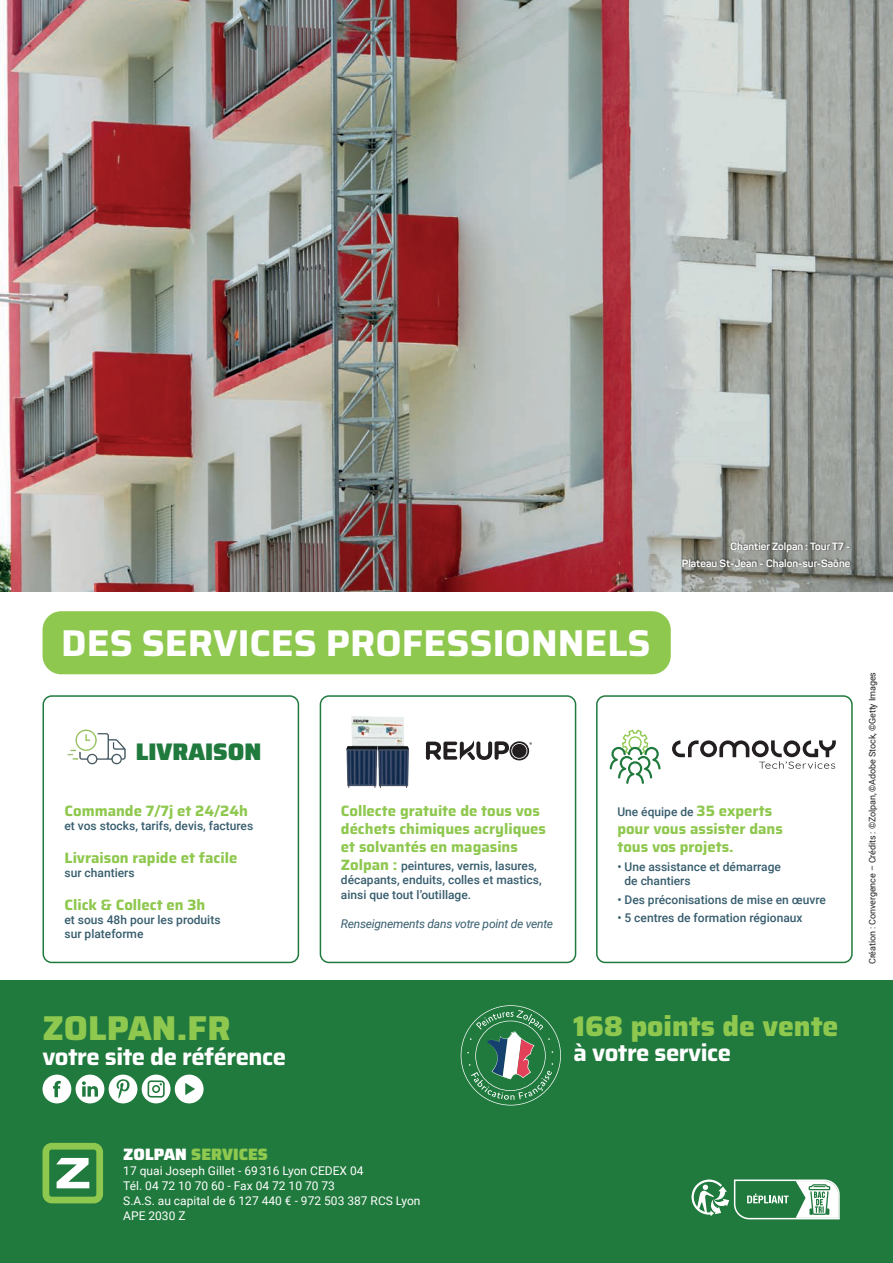
<style>
.page{position:relative;width:893px;height:1263px;background:#fff}
.page>*{position:absolute;margin:0;border:0;box-sizing:border-box;transform-origin:0 0}
.t1{font:700 37.35px "Saira";color:#fff}
.t2{font:800 34.5px "Saira";color:#8fc84f}
.t3{font:800 28.5px "Saira";color:#8fc84f}
.t4{font:700 24px "Saira";letter-spacing:-.02em;color:#fff}
.t5{font:900 24px "Saira";color:#20793d}
.t6{font:900 16.5px "Saira";color:#8fc84f}
.t7{font:700 15px/18px "Saira";color:#8fc84f}
.t8{font:500 12px/14.4px "Roboto";color:#375d6e}
.t9{font:12px/15px "Roboto";color:#fff}
.t10{font:italic 12px "Roboto";letter-spacing:-.02em;color:#375d6e}
.t11{font:700 10.5px/16.5px "Panton";color:#fff;text-align:right}
.t12{font:9px "Roboto";letter-spacing:-.01em;color:#231f20}
.s1{font-family:"Saira";font-weight:700;font-size:15px;color:#8fc84f}
.s2{color:#fff}
</style>
<div class="page">
<div style="left:0;top:980px;width:893px;height:283px;background:#20793d"></div>
<div style="left:175px;top:1074px;width:29px;height:29px;background:#fff;border-radius:50%"></div>
<svg style="left:185px;top:1083px;width:10px;height:12px"></svg>
<div style="left:43px;top:1074px;width:28px;height:29px;background:#fff;border-radius:50%"></div>
<svg style="left:53px;top:1081px;width:8px;height:16px"></svg>
<div style="left:76px;top:1074px;width:28px;height:29px;background:#fff;border-radius:50%"></div>
<svg style="left:82px;top:1081px;width:16px;height:16px"></svg>
<div style="left:109px;top:1074px;width:28px;height:29px;background:#fff;border-radius:50%"></div>
<svg style="left:117px;top:1079px;width:13px;height:20px"></svg>
<svg style="left:142px;top:1074px;width:29px;height:29px"></svg>
<svg style="left:148px;top:1080px;width:17px;height:17px"></svg>
<img style="left:0;top:0;width:893px;height:591px">
<svg style="left:461px;top:1005px;width:100px;height:100px"></svg>
<svg style="left:43px;top:1143px;width:60px;height:60px"></svg>
<svg style="left:691px;top:1179px;width:149px;height:40px"></svg>
<div style="left:43px;top:611px;width:628px;height:63px;background:#8fc84f;border-radius:19px"></div>
<div style="left:681px;top:541px;width:171px;height:27px;background:#231f20;opacity:.75"></div>
<div style="left:43px;top:695px;width:256px;height:268px;border:2px solid #20793d;border-radius:9px"></div>
<div style="left:320px;top:695px;width:256px;height:268px;border:2px solid #20793d;border-radius:9px"></div>
<div style="left:596px;top:695px;width:257px;height:268px;border:2px solid #20793d;border-radius:9px"></div>
<img style="left:346px;top:717px;width:63px;height:70px">
<img style="left:67px;top:729px;width:59px;height:36px">
<svg style="left:426px;top:740px;width:106px;height:20px"></svg>
<svg style="left:672px;top:740px;width:164px;height:29px"></svg>
<svg style="left:610px;top:729px;width:51px;height:55px"></svg>
<p class="t11" style="left:682px;top:538px;width:170px">Chantier Zolpan : Tour T7 -<br>Plateau St-Jean - Chalon-sur-Saône</p>
<h1 class="t1" style="left:61px;top:614px;width:591px">DES SERVICES PROFESSIONNELS</h1>
<h3 class="t5" style="left:136px;top:733px;width:127px">LIVRAISON</h3>
<p class="t7" style="left:65px;top:802px;width:185px">Commande 7/7j et 24/24h</p>
<p class="t8" style="left:65px;top:818px;width:190px">et vos stocks, tarifs, devis, factures</p>
<p class="t7" style="left:65px;top:848px;width:174px">Livraison rapide et facile</p>
<p class="t8" style="left:65px;top:865px;width:72px">sur chantiers</p>
<p class="t7" style="left:65px;top:895px;width:142px">Click &amp; Collect en 3h</p>
<p class="t8" style="left:65px;top:912px;width:158px">et sous 48h pour les produits sur plateforme</p>
<h2 class="t2" style="left:43px;top:1001px;width:190px">ZOLPAN.FR</h2>
<h3 class="t4" style="left:43px;top:1038px;width:245px">votre site de référence</h3>
<p class="t7" style="left:341px;top:802px;width:207px">Collecte gratuite de tous vos déchets chimiques acryliques et solvantés en magasins</p>
<p class="t8" style="left:341px;top:858px;width:202px"><span class="s1">Zolpan :</span> peintures, vernis, lasures, décapants, enduits, colles et mastics, ainsi que tout l’outillage.</p>
<p class="t10" style="left:341px;top:915px;width:214px">Renseignements dans votre point de vente</p>
<p class="t8" style="left:617px;top:804px;width:156px">Une équipe de <span class="s1">35 experts</span></p>
<p class="t7" style="left:617px;top:820px;width:167px">pour vous assister dans tous vos projets.</p>
<p class="t8" style="left:624px;top:859px;width:158px;text-indent:-7px">• Une assistance et démarrage de chantiers</p>
<p class="t8" style="left:617px;top:892px;width:210px">• Des préconisations de mise en œuvre</p>
<p class="t8" style="left:617px;top:910px;width:187px">• 5 centres de formation régionaux</p>
<h3 class="t3" style="left:574px;top:1003px;width:266px">168 points de vente</h3>
<h3 class="t4" style="left:574px;top:1034px;width:159px">à votre service</h3>
<p class="t12" style="left:866px;top:964px;width:294px;rotate:-90deg">Création : Convergence – Crédits : ©Zolpan, ©Adobe Stock, ©Getty Images</p>
<h3 class="t6" style="left:123px;top:1141px;width:146px"><span class="s2">ZOLPAN</span> SERVICES</h3>
<p class="t9" style="left:123px;top:1163px;width:299px">17 quai Joseph Gillet - 69 316 Lyon CEDEX 04<br>Tél. 04 72 10 70 60 - Fax 04 72 10 70 73<br>S.A.S. au capital de 6 127 440 € - 972 503 387 RCS Lyon APE 2030 Z</p>
</div>
